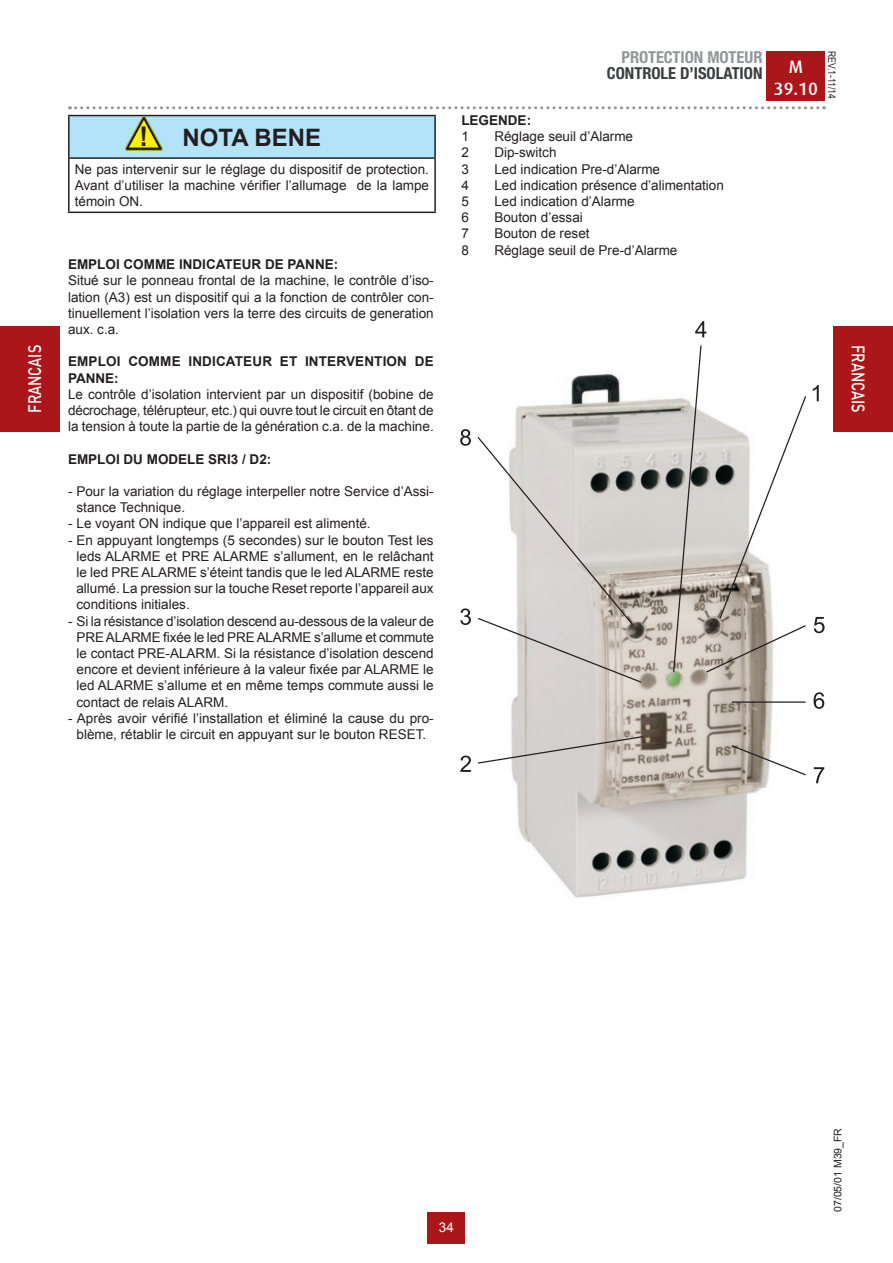
<style>
.page{position:relative;width:893px;height:1263px;background:#fff}
.page>*{position:absolute;margin:0;border:0;box-sizing:border-box;transform-origin:0 0}
.t1{font:700 27.15px "Arial";color:#231f20;scale:.95 1}
.t2{font:700 24px "Arial";color:#231f20}
.t3{font:500 18px "DIN Pro";color:#fff;scale:.8 1}
.t4{font:500 18px/21.6px "Dax";color:#fff;text-align:center}
.t5{font:700 condensed 16.5px "Helvetica Neue LTW1 G";color:#3b3d41}
.t6{font:700 condensed 16.5px "Helvetica Neue LTW1 G";color:#939598}
.t7{font:13.5px/16.2px "Arial";color:#231f20;text-align:justify}
.t8{font:700 13.5px/16.2px "Arial";color:#231f20}
.t9{font:13.5px "Arial";color:#fff}
.t10{font:10.5px "Arial";color:#231f20}
.t11{font:10.5px "Arial Narrow";color:#231f20}
</style>
<div class="page">
<div style="left:767px;top:51px;width:58px;height:50px;background:#ab161a"></div>
<svg style="left:70px;top:106px;width:754px;height:3px"></svg>
<div style="left:428px;top:1212px;width:37px;height:31px;background:#ab161a"></div>
<div style="left:0;top:326px;width:60px;height:106px;background:#ab161a"></div>
<div style="left:833px;top:326px;width:60px;height:106px;background:#ab161a"></div>
<div style="left:69px;top:116px;width:366px;height:42px;background:#b3e3f9"></div>
<hr style="left:68px;top:115px;width:368px;height:1px;background:#231f20">
<hr style="left:68px;top:116px;width:2px;height:41px;background:#231f20">
<hr style="left:434px;top:116px;width:2px;height:41px;background:#231f20">
<hr style="left:68px;top:157px;width:368px;height:2px;background:#231f20">
<hr style="left:68px;top:159px;width:2px;height:53px;background:#231f20">
<hr style="left:434px;top:159px;width:2px;height:53px;background:#231f20">
<hr style="left:68px;top:212px;width:368px;height:1px;background:#231f20">
<svg style="left:125px;top:116px;width:38px;height:35px"></svg>
<img style="left:512px;top:776px;width:257px;height:122px">
<svg style="left:477px;top:345px;width:330px;height:431px"></svg>
<svg style="left:460px;top:756px;width:11px;height:16px"></svg>
<svg style="left:460px;top:608px;width:11px;height:17px"></svg>
<svg style="left:460px;top:429px;width:11px;height:17px"></svg>
<svg style="left:695px;top:321px;width:11px;height:16px"></svg>
<svg style="left:813px;top:385px;width:6px;height:16px"></svg>
<svg style="left:814px;top:617px;width:11px;height:16px"></svg>
<svg style="left:814px;top:692px;width:10px;height:17px"></svg>
<svg style="left:814px;top:767px;width:10px;height:16px"></svg>
<h1 class="t1" style="left:140px;top:119px;width:11px">!</h1>
<h2 class="t2" style="left:183px;top:121px;width:140px">NOTA BENE</h2>
<p class="t7" style="left:75px;top:161px;width:356px">Ne pas intervenir sur le réglage du dispositif de protection.<br>Avant d’utiliser la machine vérifier l’allumage de la lampe témoin ON.</p>
<p class="t6" style="left:621px;top:47px;width:143px">PROTECTION MOTEUR</p>
<p class="t5" style="left:607px;top:64px;width:157px">CONTROLE D’ISOLATION</p>
<p class="t8" style="left:461px;top:112px;width:71px">LEGENDE:</p>
<p class="t7" style="left:461px;top:128px;width:9px">1</p>
<p class="t7" style="left:494px;top:128px;width:140px">Réglage seuil d’Alarme</p>
<p class="t7" style="left:461px;top:145px;width:9px">2</p>
<p class="t7" style="left:494px;top:145px;width:64px">Dip-switch</p>
<p class="t7" style="left:461px;top:161px;width:9px">3</p>
<p class="t7" style="left:494px;top:161px;width:167px">Led indication Pre-d’Alarme</p>
<p class="t7" style="left:461px;top:177px;width:9px">4</p>
<p class="t7" style="left:494px;top:177px;width:231px">Led indication présence d’alimentation</p>
<p class="t7" style="left:461px;top:193px;width:9px">5</p>
<p class="t7" style="left:494px;top:193px;width:142px">Led indication d’Alarme</p>
<p class="t7" style="left:461px;top:209px;width:9px">6</p>
<p class="t7" style="left:494px;top:209px;width:90px">Bouton d’essai</p>
<p class="t7" style="left:461px;top:226px;width:9px">7</p>
<p class="t7" style="left:494px;top:226px;width:97px">Bouton de reset</p>
<p class="t7" style="left:461px;top:242px;width:9px">8</p>
<p class="t7" style="left:494px;top:242px;width:185px">Réglage seuil de Pre-d’Alarme</p>
<h3 class="t4" style="left:774px;top:56px;width:46px">M<br>39.10</h3>
<p class="t11" style="left:840px;top:51px;width:49px;rotate:90deg">REV.1-11/14</p>
<p class="t8" style="left:68px;top:257px;width:272px">EMPLOI COMME INDICATEUR DE PANNE:</p>
<p class="t7" style="left:68px;top:273px;width:367px">Situé sur le ponneau frontal de la machine, le contrôle d’iso&shy;lation (A3) est un dispositif qui a la fonction de contrôler con&shy;tinuellement l’isolation vers la terre des circuits de generation aux. c.a.</p>
<p class="t8" style="left:68px;top:354px;width:367px">EMPLOI COMME INDICATEUR ET INTERVENTION DE<br>PANNE:</p>
<p class="t7" style="left:68px;top:386px;width:367px">Le contrôle d’isolation intervient par un dispositif (bobine de décrochage, télérupteur, etc.) qui ouvre tout le circuit en ôtant de la tension à toute la partie de la génération c.a. de la machine.</p>
<p class="t8" style="left:68px;top:451px;width:205px">EMPLOI DU MODELE SRI3 / D2:</p>
<p class="t7" style="left:77px;top:483px;width:359px;text-indent:-8px">- Pour la variation du réglage interpeller notre Service d’Assi&shy;stance Technique.</p>
<p class="t7" style="left:68px;top:516px;width:304px">- Le voyant ON indique que l’appareil est alimenté.</p>
<p class="t7" style="left:76px;top:532px;width:359px;text-indent:-8px">- En appuyant longtemps (5 secondes) sur le bouton Test les leds ALARME et PRE ALARME s’allument, en le relâchant le led PRE ALARME s’éteint tandis que le led ALARME reste allumé. La pression sur la touche Reset reporte l’appareil aux conditions initiales.</p>
<p class="t7" style="left:77px;top:613px;width:359px;text-indent:-8px">- Si la résistance d’isolation descend au-dessous de la valeur de PRE ALARME fixée le led PRE ALARME s’allume et commute le contact PRE-ALARM. Si la résistance d’isolation descend encore et devient inférieure à la valeur fixée par ALARME le led ALARME s’allume et en même temps commute aussi le contact de relais ALARM.</p>
<p class="t7" style="left:68px;top:710px;width:367px;text-align:center">- Après avoir vérifié l’installation et éliminé la cause du pro&shy;blème, rétablir le circuit en appuyant sur le bouton RESET.</p>
<h3 class="t3" style="left:22px;top:413px;width:86px;rotate:-90deg">FRANCAIS</h3>
<h3 class="t3" style="left:871px;top:345px;width:86px;rotate:90deg">FRANCAIS</h3>
<p class="t9" style="left:439px;top:1219px;width:17px">34</p>
<p class="t10" style="left:831px;top:1212px;width:86px;rotate:-90deg">07/05/01 M39_FR</p>
</div>
